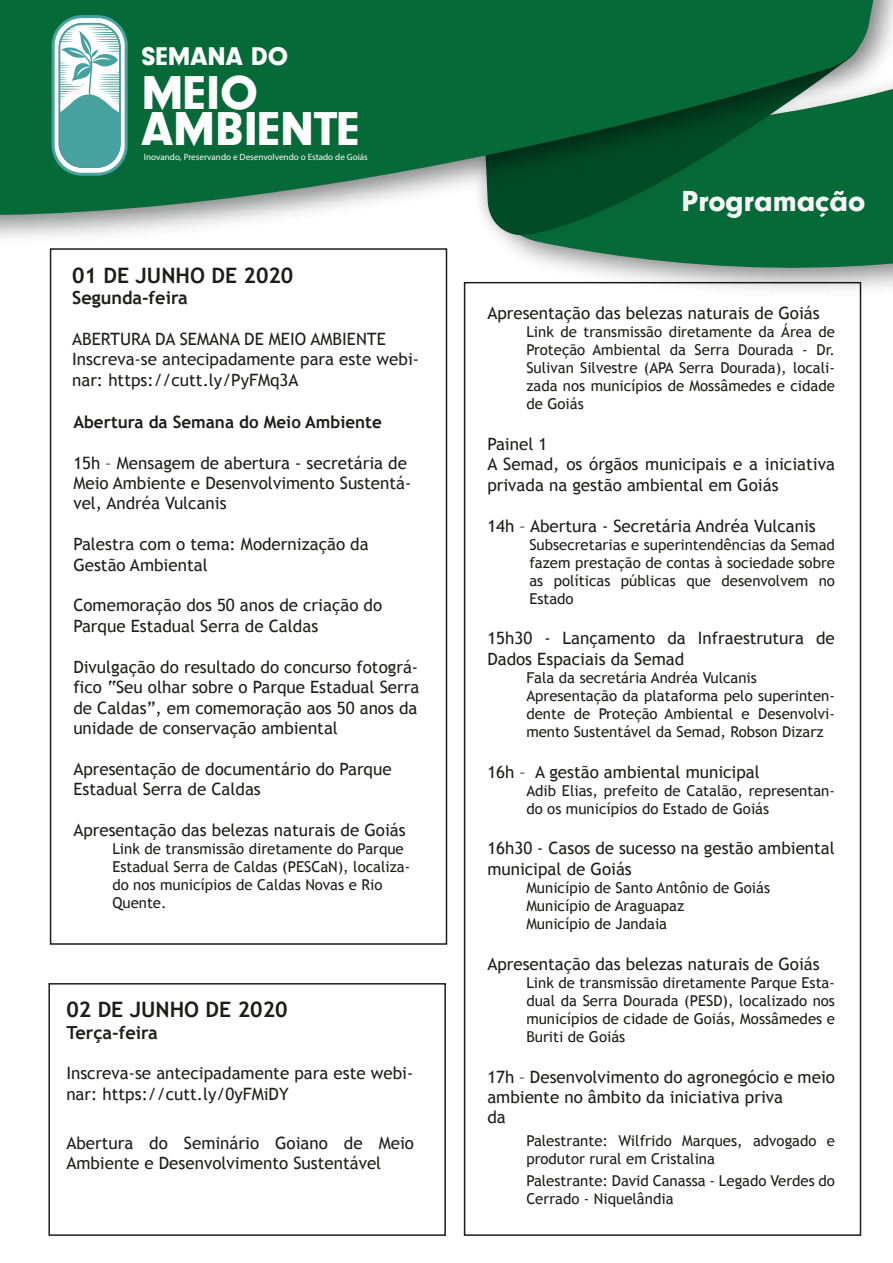
<style>
.page{position:relative;width:893px;height:1263px;background:#fff}
.page>*{position:absolute;margin:0;border:0;box-sizing:border-box;transform-origin:0 0}
.t1{font:49.05px/35.8px "Neuzeit Gro T Blac";color:#fff}
.t2{font:29.85px "Neuzeit Gro T Blac";color:#f6f6f6}
.t3{font:26.4px "Neuzeit Gro T Blac";color:#fff}
.t4{font:700 21.3px "Trebuchet MS";color:#1d1d1b}
.t5{font:700 18px "Trebuchet MS";color:#1d1d1b}
.t6{font:16.95px/20.4px "Trebuchet MS";color:#1d1d1b}
.t7{font:700 16.95px "Trebuchet MS";color:#1d1d1b}
.t8{font:15px/18px "Trebuchet MS";color:#1d1d1b}
.t9{font:9.15px "Myriad Pro";color:#fff}
</style>
<div class="page">
<div style="left:48px;top:983px;width:398px;height:253px;border:2px solid #1d1d1b"></div>
<svg style="left:490px;top:274px;width:403px;height:24px"></svg>
<svg style="left:0;top:0;width:893px;height:274px;background:#36815c"></svg>
<svg style="left:52px;top:15px;width:76px;height:161px"></svg>
<svg style="left:55px;top:18px;width:70px;height:155px"></svg>
<div style="left:59px;top:113px;width:61px;height:54px;background:#46a19f"></div>
<div style="left:59px;top:23px;width:62px;height:145px;border:2px solid #46a19f;border-radius:24px"></div>
<svg style="left:59px;top:25px;width:61px;height:90px"></svg>
<h3 class="t3" style="left:142px;top:41px;width:148px">SEMANA DO</h3>
<h1 class="t1" style="left:142px;top:75px;width:220px">MEIO<br>AMBIENTE</h1>
<p class="t9" style="left:144px;top:152px;width:225px">Inovando, Preservando e Desenvolvendo o Estado de Goiás</p>
<p class="t4" style="left:72px;top:262px;width:223px">01 DE JUNHO DE 2020</p>
<p class="t5" style="left:72px;top:286px;width:117px">Segunda-feira</p>
<p class="t6" style="left:72px;top:329px;width:348px">ABERTURA DA SEMANA DE MEIO AMBIENTE<br>Inscreva-se antecipadamente para este webi&shy;nar: https://cutt.ly/PyFMq3A</p>
<p class="t7" style="left:73px;top:411px;width:310px">Abertura da Semana do Meio Ambiente</p>
<p class="t6" style="left:73px;top:453px;width:340px">15h – Mensagem de abertura - secretária de<br>Meio Ambiente e Desenvolvimento Sustentá&shy;vel, Andréa Vulcanis</p>
<p class="t6" style="left:73px;top:534px;width:297px">Palestra com o tema: Modernização da<br>Gestão Ambiental</p>
<p class="t6" style="left:73px;top:595px;width:310px">Comemoração dos 50 anos de criação do<br>Parque Estadual Serra de Caldas</p>
<p class="t6" style="left:73px;top:657px;width:347px;text-align:justify">Divulgação do resultado do concurso fotográ&shy;fico “Seu olhar sobre o Parque Estadual Serra de Caldas”, em comemoração aos 50 anos da unidade de conservação ambiental</p>
<p class="t6" style="left:73px;top:759px;width:320px">Apresentação de documentário do Parque<br>Estadual Serra de Caldas</p>
<p class="t6" style="left:73px;top:820px;width:334px">Apresentação das belezas naturais de Goiás</p>
<p class="t8" style="left:112px;top:840px;width:300px">Link de transmissão diretamente do Parque Estadual Serra de Caldas (PESCaN), localiza&shy;do nos municípios de Caldas Novas e Rio Quente.</p>
<p class="t4" style="left:66px;top:996px;width:223px">02 DE JUNHO DE 2020</p>
<p class="t5" style="left:66px;top:1021px;width:93px">Terça-feira</p>
<p class="t6" style="left:66px;top:1063px;width:348px">Inscreva-se antecipadamente para este webi&shy;nar: https://cutt.ly/0yFMiDY</p>
<p class="t6" style="left:66px;top:1133px;width:349px">Abertura do Seminário Goiano de Meio<br>Ambiente e Desenvolvimento Sustentável</p>
<h2 class="t2" style="left:682px;top:184px;width:185px">Programação</h2>
<p class="t6" style="left:487px;top:303px;width:334px">Apresentação das belezas naturais de Goiás</p>
<p class="t8" style="left:526px;top:323px;width:310px;text-align:justify">Link de transmissão diretamente da Área de Proteção Ambiental da Serra Dourada - Dr.<br>Sulivan Silvestre (APA Serra Dourada), locali&shy;zada nos municípios de Mossâmedes e cidade de Goiás</p>
<p class="t6" style="left:487px;top:434px;width:349px">Painel 1<br>A Semad, os órgãos municipais e a iniciativa privada na gestão ambiental em Goiás</p>
<p class="t6" style="left:487px;top:516px;width:330px">14h – Abertura - Secretária Andréa Vulcanis</p>
<p class="t8" style="left:529px;top:535px;width:307px;text-align:justify">Subsecretarias e superintendências da Semad fazem prestação de contas à sociedade sobre as políticas públicas que desenvolvem no Estado</p>
<p class="t6" style="left:487px;top:628px;width:349px">15h30 - Lançamento da Infraestrutura de<br>Dados Espaciais da Semad</p>
<p class="t8" style="left:526px;top:669px;width:310px">Fala da secretária Andréa Vulcanis Apresentação da plataforma pelo superinten&shy;dente de Proteção Ambiental e Desenvolvi&shy;mento Sustentável da Semad, Robson Dizarz</p>
<p class="t6" style="left:487px;top:762px;width:274px">16h – A gestão ambiental municipal</p>
<p class="t8" style="left:526px;top:781px;width:310px">Adib Elias, prefeito de Catalão, representan&shy;do os municípios do Estado de Goiás</p>
<p class="t6" style="left:487px;top:838px;width:349px">16h30 - Casos de sucesso na gestão ambiental municipal de Goiás</p>
<p class="t8" style="left:526px;top:879px;width:245px">Município de Santo Antônio de Goiás<br>Município de Araguapaz<br>Município de Jandaia</p>
<p class="t6" style="left:487px;top:954px;width:334px">Apresentação das belezas naturais de Goiás</p>
<p class="t8" style="left:526px;top:973px;width:310px;text-align:justify">Link de transmissão diretamente Parque Esta&shy;dual da Serra Dourada (PESD), localizado nos municípios de cidade de Goiás, Mossâmedes e Buriti de Goiás</p>
<p class="t6" style="left:487px;top:1066px;width:349px">17h – Desenvolvimento do agronegócio e meio ambiente no âmbito da iniciativa priva<br>da</p>
<p class="t8" style="left:526px;top:1132px;width:310px">Palestrante: Wilfrido Marques, advogado e produtor rural em Cristalina</p>
<p class="t8" style="left:526px;top:1172px;width:310px">Palestrante: David Canassa - Legado Verdes do<br>Cerrado - Niquelândia</p>
</div>
